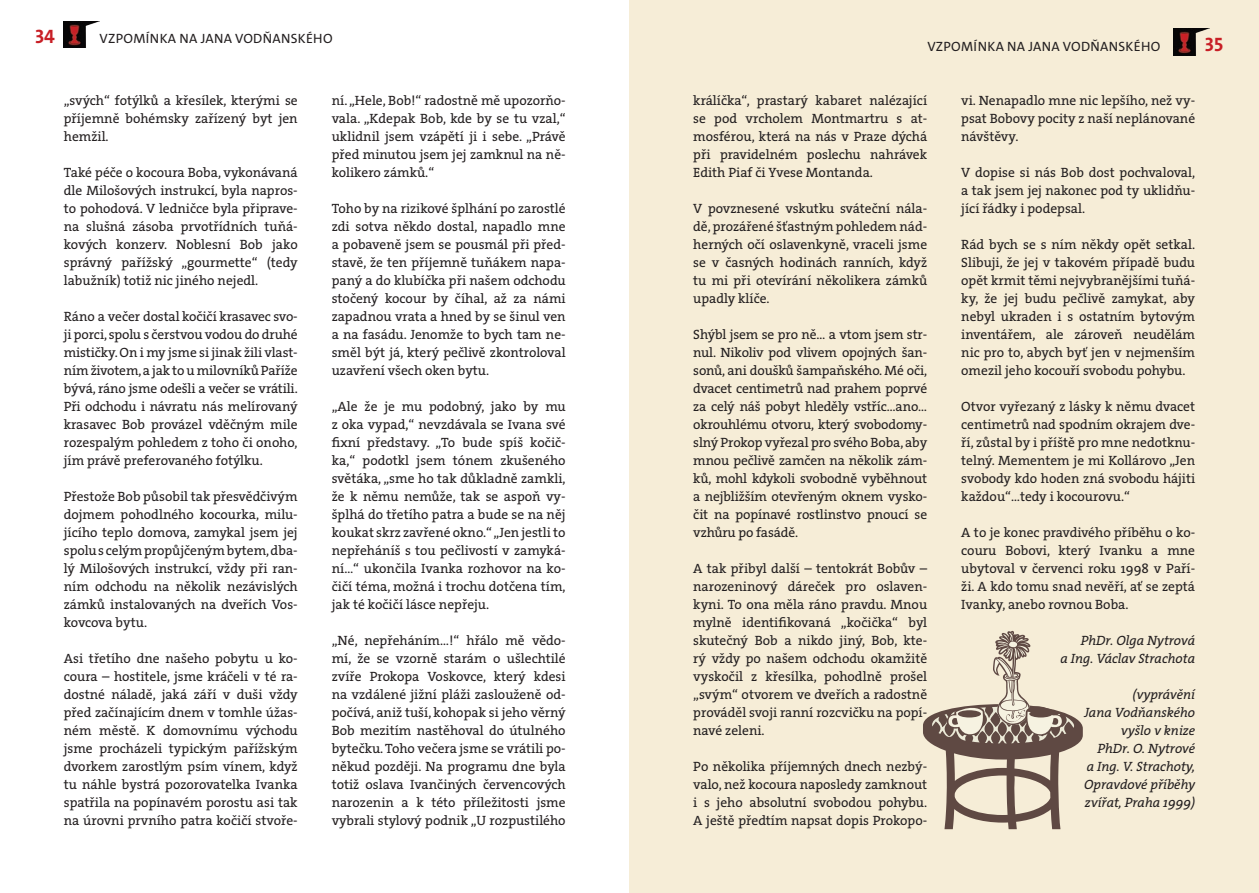
<style>
.page{position:relative;width:1259px;height:893px;background:#fff}
.page>*{position:absolute;margin:0;border:0;box-sizing:border-box;transform-origin:0 0}
.t1{font:700 19.5px "The Sans C4 s";color:#c81f26}
.t2{font:13.5px/18px "The Serif HP5 Plain";color:#231f20;text-align:justify}
.t3{font:13.5px/18px "The Serif HP5 Plain IT";color:#231f20;text-align:right}
.t4{font:13.5px "The Sans C4 s";letter-spacing:.025em;color:#231f20}
</style>
<div class="page">
<div style="left:629px;top:0;width:630px;height:893px;background:#f6edd7"></div>
<img style="left:1173px;top:29px;width:35px;height:26px">
<img style="left:63px;top:21px;width:36px;height:27px">
<svg style="left:923px;top:631px;width:159px;height:198px"></svg>
<div style="left:1029px;top:710px;width:23px;height:7px;background:#5f4943;border-radius:50%"></div>
<p class="t1" style="left:35px;top:24px;width:22px">34</p>
<p class="t4" style="left:100px;top:30px;width:234px">VZPOMÍNKA NA JANA VODŇANSKÉHO</p>
<p class="t2" style="left:64px;top:91px;width:235px">„svých“ fotýlků a křesílek, kterými se příjemně bohémsky zařízený byt jen hemžil.</p>
<p class="t2" style="left:64px;top:163px;width:235px">Také péče o kocoura Boba, vykonávaná dle Milošových instrukcí, byla napros&shy;to pohodová. V ledničce byla připrave&shy;na slušná zásoba prvotřídních tuňá&shy;kových konzerv. Noblesní Bob jako správný pařížský „gourmette“ (tedy labužník) totiž nic jiného nejedl.</p>
<p class="t2" style="left:64px;top:307px;width:235px">Ráno a večer dostal kočičí krasavec svo&shy;ji porci, spolu s čerstvou vodou do druhé mističky. On i my jsme si jinak žili vlast&shy;ním životem, a jak to u milovníků Paříže bývá, ráno jsme odešli a večer se vrátili.<br>Při odchodu i návratu nás melírovaný krasavec Bob provázel vděčným mile rozespalým pohledem z toho či onoho, jím právě preferovaného fotýlku.</p>
<p class="t2" style="left:64px;top:487px;width:235px">Přestože Bob působil tak přesvědčivým dojmem pohodlného kocourka, milu&shy;jícího teplo domova, zamykal jsem jej spolu s celým propůjčeným bytem, dba&shy;lý Milošových instrukcí, vždy při ran&shy;ním odchodu na několik nezávislých zámků instalovaných na dveřích Vos&shy;kovcova bytu.</p>
<p class="t2" style="left:64px;top:649px;width:235px">Asi třetího dne našeho pobytu u ko&shy;coura – hostitele, jsme kráčeli v té ra&shy;dostné náladě, jaká září v duši vždy před začínajícím dnem v tomhle úžas&shy;ném městě. K domovnímu východu jsme procházeli typickým pařížským dvorkem zarostlým psím vínem, když tu náhle bystrá pozorovatelka Ivanka spatřila na popínavém porostu asi tak na úrovni prvního patra kočičí stvoře-</p>
<p class="t2" style="left:332px;top:91px;width:235px">ní. „Hele, Bob!“ radostně mě upozorňo&shy;vala. „Kdepak Bob, kde by se tu vzal,“ uklidnil jsem vzápětí ji i sebe. „Právě před minutou jsem jej zamknul na ně&shy;kolikero zámků.“</p>
<p class="t2" style="left:332px;top:199px;width:235px">Toho by na rizikové šplhání po zarostlé zdi sotva někdo dostal, napadlo mne a pobaveně jsem se pousmál při před&shy;stavě, že ten příjemně tuňákem napa&shy;paný a do klubíčka při našem odchodu stočený kocour by číhal, až za námi zapadnou vrata a hned by se šinul ven a na fasádu. Jenomže to bych tam ne&shy;směl být já, který pečlivě zkontroloval uzavření všech oken bytu.</p>
<p class="t2" style="left:332px;top:397px;width:235px">„Ale že je mu podobný, jako by mu z oka vypad,“ nevzdávala se Ivana své fixní představy. „To bude spíš kočič&shy;ka,“ podotkl jsem tónem zkušeného světáka, „sme ho tak důkladně zamkli, že k němu nemůže, tak se aspoň vy&shy;šplhá do třetího patra a bude se na něj koukat skrz zavřené okno.“ „Jen jestli to nepřeháníš s tou pečlivostí v zamyká&shy;ní…“ ukončila Ivanka rozhovor na ko&shy;čičí téma, možná i trochu dotčena tím, jak té kočičí lásce nepřeju.</p>
<p class="t2" style="left:332px;top:631px;width:235px">„Né, nepřeháním…!“ hřálo mě vědo&shy;mí, že se vzorně starám o ušlechtilé zvíře Prokopa Voskovce, který kdesi na vzdálené jižní pláži zaslouženě od&shy;počívá, aniž tuší, kohopak si jeho věrný Bob mezitím nastěhoval do útulného bytečku. Toho večera jsme se vrátili po&shy;někud později. Na programu dne byla totiž oslava Ivančiných červencových narozenin a k této příležitosti jsme vybrali stylový podnik „U rozpustilého</p>
<p class="t4" style="left:927px;top:37px;width:234px">VZPOMÍNKA NA JANA VODŇANSKÉHO</p>
<p class="t1" style="left:1205px;top:32px;width:20px">35</p>
<p class="t2" style="left:693px;top:91px;width:235px">králíčka“, prastarý kabaret nalézající se pod vrcholem Montmartru s at&shy;mosférou, která na nás v Praze dýchá při pravidelném poslechu nahrávek Edith Piaf či Yvese Montanda.</p>
<p class="t2" style="left:693px;top:199px;width:235px">V povznesené vskutku sváteční nála&shy;dě, prozářené šťastným pohledem nád&shy;herných očí oslavenkyně, vraceli jsme se v časných hodinách ranních, když tu mi při otevírání několikera zámků upadly klíče.</p>
<p class="t2" style="left:693px;top:325px;width:235px">Shýbl jsem se pro ně… a vtom jsem str&shy;nul. Nikoliv pod vlivem opojných šan&shy;sonů, ani doušků šampaňského. Mé oči, dvacet centimetrů nad prahem poprvé za celý náš pobyt hleděly vstříc…ano… okrouhlému otvoru, který svobodomy&shy;slný Prokop vyřezal pro svého Boba, aby mnou pečlivě zamčen na několik zám&shy;ků, mohl kdykoli svobodně vyběhnout a nejbližším otevřeným oknem vysko&shy;čit na popínavé rostlinstvo pnoucí se vzhůru po fasádě.</p>
<p class="t2" style="left:693px;top:559px;width:235px">A tak přibyl další – tentokrát Bobův – narozeninový dáreček pro oslaven&shy;kyni. To ona měla ráno pravdu. Mnou mylně identifikovaná „kočička“ byl skutečný Bob a nikdo jiný, Bob, kte&shy;rý vždy po našem odchodu okamžitě vyskočil z křesílka, pohodlně prošel „svým“ otvorem ve dveřích a radostně prováděl svoji ranní rozcvičku na popí&shy;navé zeleni.</p>
<p class="t2" style="left:693px;top:757px;width:235px">Po několika příjemných dnech nezbý&shy;valo, než kocoura naposledy zamknout i s jeho absolutní svobodou pohybu.<br>A ještě předtím napsat dopis Prokopo-</p>
<p class="t2" style="left:961px;top:91px;width:235px">vi. Nenapadlo mne nic lepšího, než vy&shy;psat Bobovy pocity z naší neplánované návštěvy.</p>
<p class="t2" style="left:961px;top:163px;width:235px">V dopise si nás Bob dost pochvaloval, a tak jsem jej nakonec pod ty uklidňu&shy;jící řádky i podepsal.</p>
<p class="t2" style="left:961px;top:235px;width:235px">Rád bych se s ním někdy opět setkal.<br>Slibuji, že jej v takovém případě budu opět krmit těmi nejvybranějšími tuňá&shy;ky, že jej budu pečlivě zamykat, aby nebyl ukraden i s ostatním bytovým inventářem, ale zároveň neudělám nic pro to, abych byť jen v nejmenším omezil jeho kocouří svobodu pohybu.</p>
<p class="t2" style="left:961px;top:397px;width:235px">Otvor vyřezaný z lásky k němu dvacet centimetrů nad spodním okrajem dve&shy;ří, zůstal by i příště pro mne nedotknu&shy;telný. Mementem je mi Kollárovo „Jen svobody kdo hoden zná svobodu hájiti každou“…tedy i kocourovu.“</p>
<p class="t2" style="left:961px;top:523px;width:235px">A to je konec pravdivého příběhu o ko&shy;couru Bobovi, který Ivanku a mne ubytoval v červenci roku 1998 v Paří&shy;ži. A kdo tomu snad nevěří, ať se zeptá Ivanky, anebo rovnou Boba.</p>
<p class="t3" style="left:1060px;top:632px;width:136px">PhDr. Olga Nytrová<br>a Ing. Václav Strachota</p>
<p class="t3" style="left:1084px;top:686px;width:112px">(vyprávění<br>Jana Vodňanského vyšlo v knize<br>PhDr. O. Nytrové<br>a Ing. V. Strachoty,<br>Opravdové příběhy zvířat, Praha 1999)</p>
</div>
